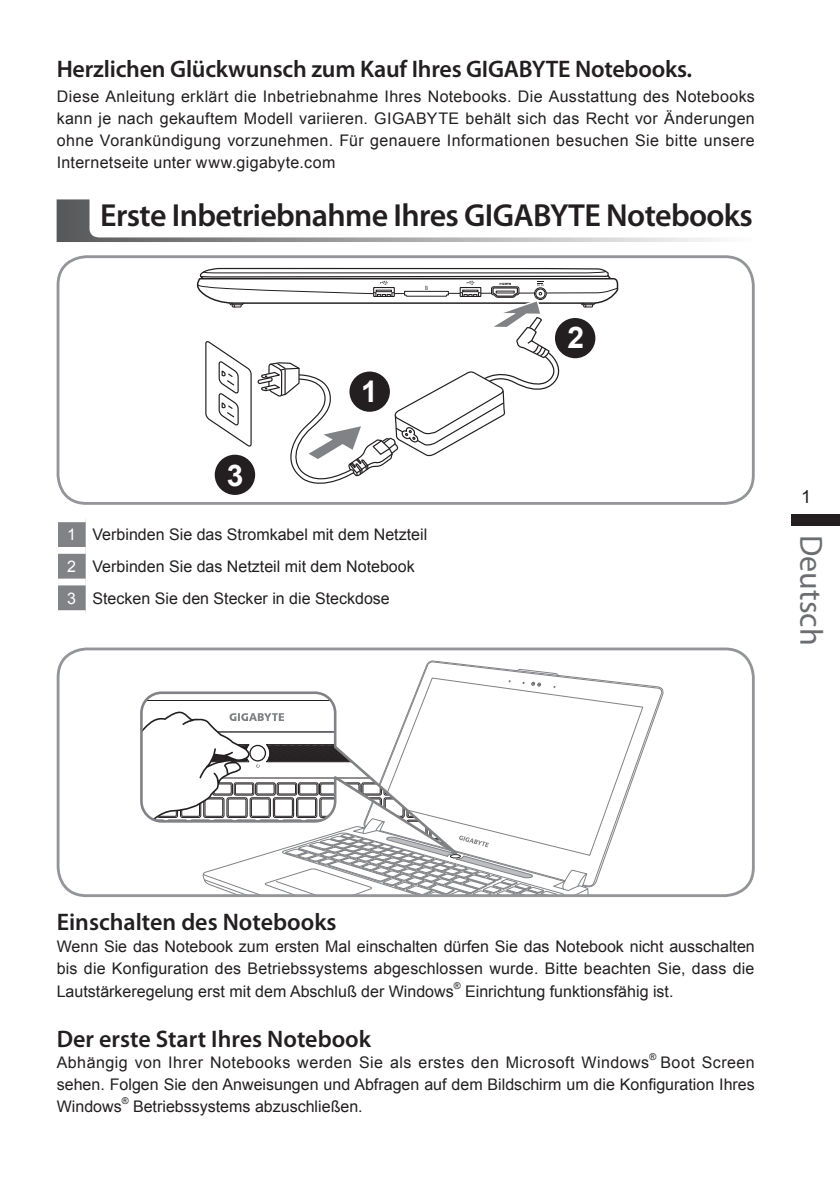
<style>
.page{position:relative;width:840px;height:1191px;background:#fff}
.page>*{position:absolute;margin:0;border:0;box-sizing:border-box;transform-origin:0 0}
.t1{font:600 32px "Myriad Pro";letter-spacing:-.02em;color:#231f20}
.t2{font:32px "Myriad Pro";color:#6c6d70}
.t3{font:700 29.8px "Arial";color:#fff}
.t4{font:600 24px "Myriad Pro";letter-spacing:-.005em;color:#231f20}
.t5{font:18px "Arial";color:#231f20}
.t6{font:16px/22px "Arial";color:#231f20;text-align:justify}
.t7{font:16px "Arial";letter-spacing:.03em;color:#231f20}
.t8{font:9.4px "Arial";color:#231f20}
.s1{color:#fff}
</style>
<div class="page">
<div style="left:791px;top:514px;width:48px;height:12px;background:#231f20"></div>
<svg style="left:57px;top:519px;width:29px;height:94px"></svg>
<svg style="left:421px;top:661px;width:241px;height:227px"></svg>
<svg style="left:416px;top:677px;width:227px;height:179px"></svg>
<svg style="left:516px;top:669px;width:42px;height:7px"></svg>
<svg style="left:202px;top:693px;width:386px;height:200px"></svg>
<svg style="left:140px;top:690px;width:319px;height:167px"></svg>
<div style="left:57px;top:647px;width:697px;height:250px;border:3px solid #939598;border-radius:28px"></div>
<svg style="left:57px;top:199px;width:659px;height:43px"></svg>
<div style="left:214px;top:455px;width:41px;height:40px;background:#231f20;border-radius:50%"></div>
<svg style="left:196px;top:267px;width:422px;height:224px"></svg>
<div style="left:57px;top:255px;width:697px;height:250px;border:3px solid #939598;border-radius:28px"></div>
<h3 class="t4" style="left:57px;top:53px;width:636px">Herzlichen Glückwunsch zum Kauf Ihres GIGABYTE Notebooks.</h3>
<p class="t6" style="left:57px;top:86px;width:699px">Diese Anleitung erklärt die Inbetriebnahme Ihres Notebooks. Die Ausstattung des Notebooks kann je nach gekauftem Modell variieren. GIGABYTE behält sich das Recht vor Änderungen ohne Vorankündigung vorzunehmen. Für genauere Informationen besuchen Sie bitte unsere Internetseite unter www.gigabyte.com</p>
<h1 class="t1" style="left:100px;top:195px;width:653px">Erste Inbetriebnahme Ihres GIGABYTE Notebooks</h1>
<h2 class="t3" style="left:227px;top:455px;width:18px">3</h2>
<h2 class="t3" style="left:361px;top:372px;width:18px">1</h2>
<p class="t6" style="left:67px;top:519px;width:361px;line-height:31.6px;text-align:left"><span class="s1">1</span> Verbinden Sie das Stromkabel mit dem Netzteil<br><span class="s1">2</span> Verbinden Sie das Netzteil mit dem Notebook<br><span class="s1">3</span> Stecken Sie den Stecker in die Steckdose</p>
<h2 class="t3" style="left:567px;top:318px;width:18px">2</h2>
<p class="t5" style="left:800px;top:485px;width:12px">1</p>
<h1 class="t2" style="left:830px;top:535px;width:112px;rotate:90deg">Deutsch</h1>
<h3 class="t4" style="left:57px;top:907px;width:281px">Einschalten des Notebooks</h3>
<p class="t6" style="left:57px;top:935px;width:699px">Wenn Sie das Notebook zum ersten Mal einschalten dürfen Sie das Notebook nicht ausschalten bis die Konfiguration des Betriebssystems abgeschlossen wurde. Bitte beachten Sie, dass die Lautstärkeregelung erst mit dem Abschluß der Windows</p>
<p class="t8" style="left:453px;top:980px;width:8px">®</p>
<p class="t6" style="left:465px;top:980px;width:210px">Einrichtung funktionsfähig ist.</p>
<h3 class="t4" style="left:57px;top:1023px;width:315px">Der erste Start Ihres Notebook</h3>
<p class="t7" style="left:57px;top:1052px;width:593px">Abhängig von Ihrer Notebooks werden Sie als erstes den Microsoft Windows</p>
<p class="t8" style="left:649px;top:1051px;width:8px">®</p>
<p class="t6" style="left:57px;top:1051px;width:699px;text-indent:603px">Boot Screen sehen. Folgen Sie den Anweisungen und Abfragen auf dem Bildschirm um die Konfiguration Ihres Windows</p>
<p class="t8" style="left:122px;top:1095px;width:8px">®</p>
<p class="t6" style="left:133px;top:1095px;width:231px">Betriebssystems abzuschließen.</p>
</div>
